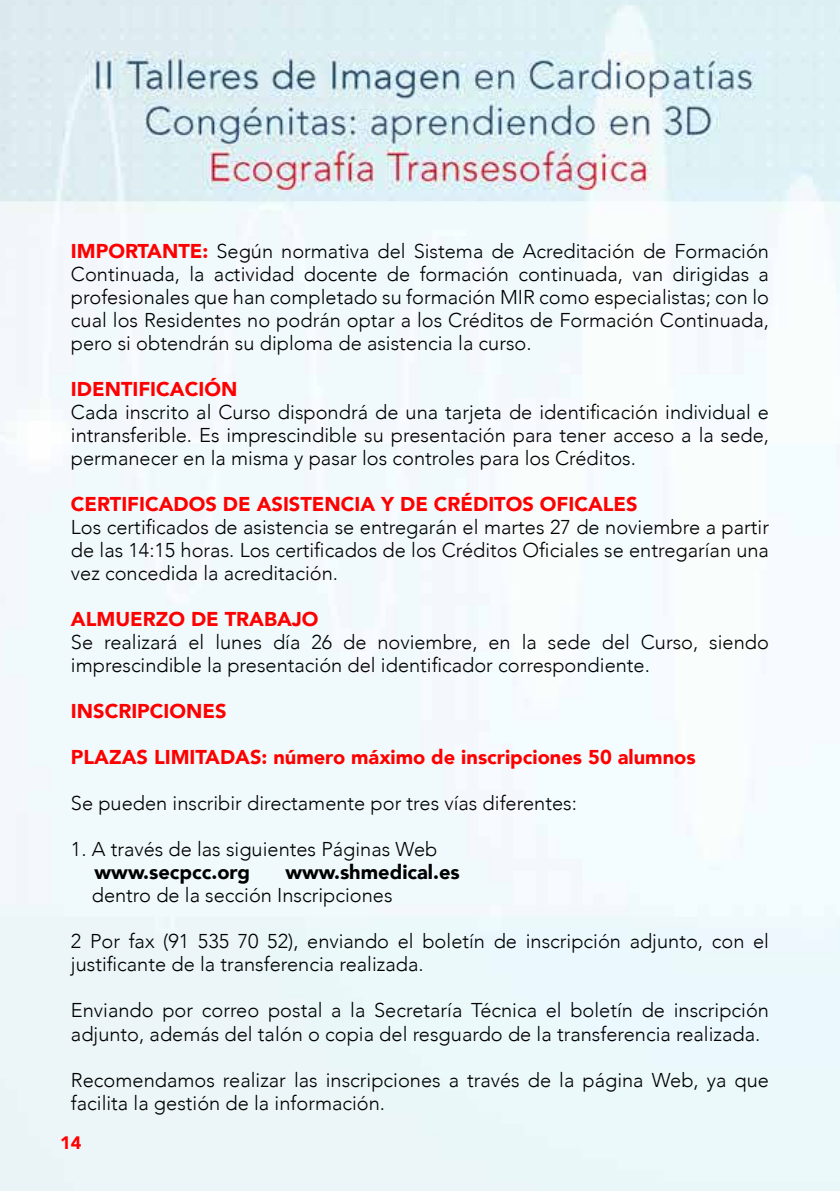
<style>
.page{position:relative;width:840px;height:1191px;background:#fff}
.page>*{position:absolute;margin:0;border:0;box-sizing:border-box;transform-origin:0 0}
.t1{font:300 20px/23px "Avenir";color:#000}
.t2{font:900 20px "Avenir";color:#f00}
.t3{font:900 20px "Avenir";color:#000}
.t4{font:900 18px "Avenir";color:#f00}
.s1{font-weight:900;color:#f00}
</style>
<div class="page">
<img style="left:0;top:0;width:839px;height:1191px">
<p class="t1" style="left:71px;top:240px;width:699px;text-align:justify"><span class="s1">IMPORTANTE:</span> Según normativa del Sistema de Acreditación de Formación Continuada, la actividad docente de formación continuada, van dirigidas a profesionales que han completado su formación MIR como especialistas; con lo cual los Residentes no podrán optar a los Créditos de Formación Continuada, pero si obtendrán su diploma de asistencia la curso.</p>
<p class="t2" style="left:71px;top:372px;width:168px">IDENTIFICACIÓN</p>
<p class="t1" style="left:71px;top:401px;width:699px;text-align:justify">Cada inscrito al Curso dispondrá de una tarjeta de identificación individual e intransferible. Es imprescindible su presentación para tener acceso a la sede, permanecer en la misma y pasar los controles para los Créditos.</p>
<p class="t2" style="left:71px;top:487px;width:568px">CERTIFICADOS DE ASISTENCIA Y DE CRÉDITOS OFICALES</p>
<p class="t1" style="left:71px;top:516px;width:699px;text-align:justify">Los certificados de asistencia se entregarán el martes 27 de noviembre a partir de las 14:15 horas. Los certificados de los Créditos Oficiales se entregarían una vez concedida la acreditación.</p>
<p class="t2" style="left:71px;top:602px;width:249px">ALMUERZO DE TRABAJO</p>
<p class="t1" style="left:71px;top:631px;width:699px">Se realizará el lunes día 26 de noviembre, en la sede del Curso, siendo imprescindible la presentación del identificador correspondiente.</p>
<p class="t2" style="left:71px;top:694px;width:157px">INSCRIPCIONES</p>
<p class="t2" style="left:71px;top:740px;width:625px">PLAZAS LIMITADAS: número máximo de inscripciones 50 alumnos</p>
<p class="t1" style="left:71px;top:792px;width:507px">Se pueden inscribir directamente por tres vías diferentes:</p>
<p class="t1" style="left:71px;top:838px;width:368px">1. A través de las siguientes Páginas Web</p>
<p class="t3" style="left:95px;top:855px;width:157px">www.secpcc.org</p>
<p class="t3" style="left:285px;top:855px;width:176px">www.shmedical.es</p>
<p class="t1" style="left:92px;top:884px;width:302px">dentro de la sección Inscripciones</p>
<p class="t1" style="left:71px;top:930px;width:699px">2 Por fax (91 535 70 52), enviando el boletín de inscripción adjunto, con el justificante de la transferencia realizada.</p>
<p class="t1" style="left:71px;top:999px;width:699px">Enviando por correo postal a la Secretaría Técnica el boletín de inscripción adjunto, además del talón o copia del resguardo de la transferencia realizada.</p>
<p class="t1" style="left:71px;top:1068px;width:699px">Recomendamos realizar las inscripciones a través de la página Web, ya que facilita la gestión de la información.</p>
<p class="t4" style="left:60px;top:1127px;width:23px">14</p>
</div>
